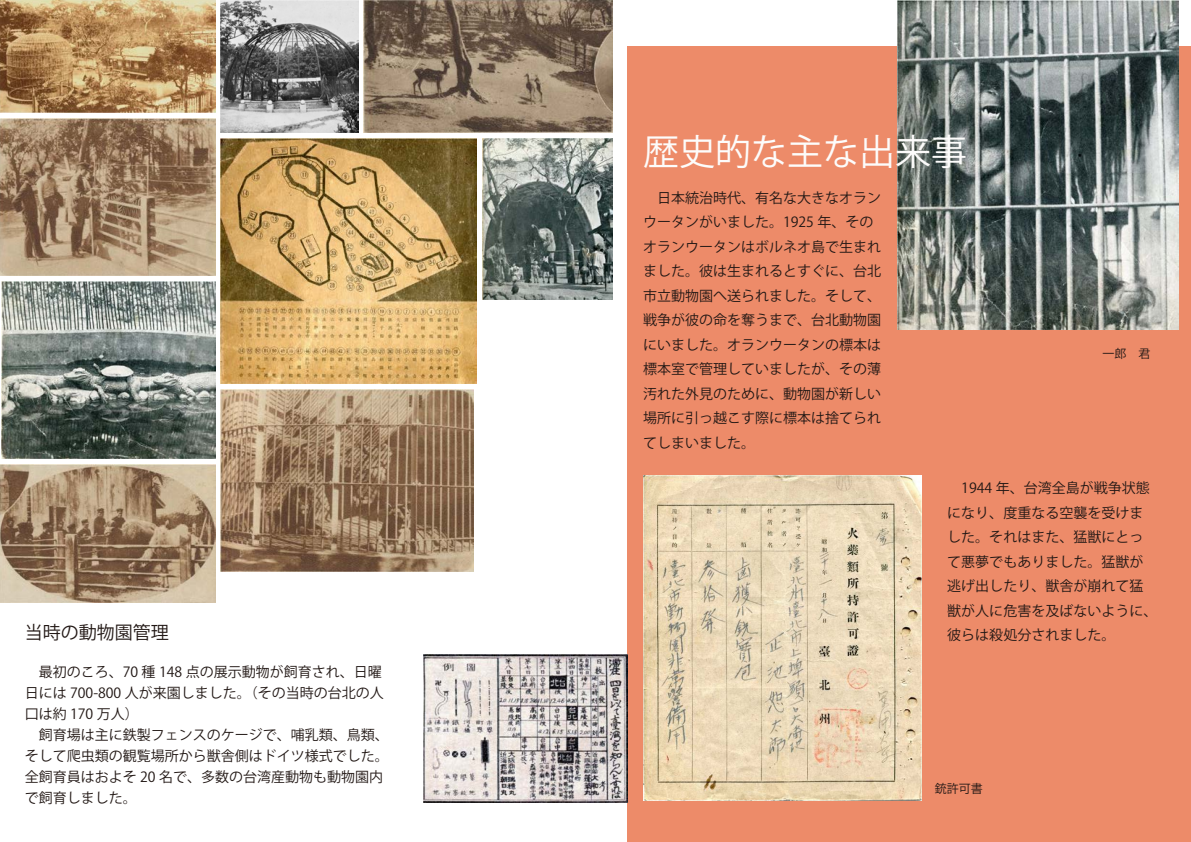
<style>
.page{position:relative;width:1191px;height:842px;background:#fff}
.page>*{position:absolute;margin:0;border:0;box-sizing:border-box;transform-origin:0 0}
.t1{font:36px "Koz Go Pr 6 N";color:#fdfcfb}
.t2{font:18px "Koz Go Pr 6 N";color:#221815}
.t3{font:14px/24.5px "Koz Go Pr 6 N";color:#221815}
.t4{font:12px "Koz Go Pr 6 N";color:#221815}
</style>
<div class="page">
<div style="left:627px;top:47px;width:564px;height:795px;background:#ed8b69"></div>
<img style="left:0;top:0;width:215px;height:113px">
<img style="left:0;top:118px;width:215px;height:157px">
<img style="left:221px;top:0;width:137px;height:132px">
<img style="left:0;top:464px;width:215px;height:138px">
<img style="left:221px;top:390px;width:252px;height:182px">
<img style="left:2px;top:281px;width:213px;height:178px">
<img style="left:482px;top:138px;width:130px;height:161px">
<img style="left:424px;top:655px;width:203px;height:147px">
<img style="left:897px;top:0;width:281px;height:329px">
<img style="left:643px;top:476px;width:278px;height:324px">
<img style="left:221px;top:138px;width:255px;height:246px">
<img style="left:364px;top:0;width:248px;height:132px">
<p class="t2" style="left:25px;top:622px;width:145px">当時の動物園管理</p>
<p class="t3" style="left:25px;top:662px;width:366px;line-height:21px">　最初のころ、70 種 148 点の展示動物が飼育され、日曜日には 700-800 人が来園しました。（その当時の台北の人口は約 170 万人）<br>　飼育場は主に鉄製フェンスのケージで、哺乳類、鳥類、そして爬虫類の観覧場所から獣舎側はドイツ様式でした。全飼育員はおよそ 20 名で、多数の台湾産動物も動物園内で飼育しました。</p>
<h1 class="t1" style="left:643px;top:131px;width:325px">歴史的な主な出来事</h1>
<p class="t3" style="left:643px;top:185px;width:239px">　日本統治時代、有名な大きなオランウータンがいました。1925 年、そのオランウータンはボルネオ島で生まれました。彼は生まれるとすぐに、台北市立動物園へ送られました。そして、戦争が彼の命を奪うまで、台北動物園にいました。オランウータンの標本は標本室で管理していましたが、その薄汚れた外見のために、動物園が新しい場所に引っ越こす際に標本は捨てられてしまいました。</p>
<p class="t4" style="left:1102px;top:346px;width:49px">一郎　君</p>
<p class="t3" style="left:947px;top:476px;width:211px">　1944 年、台湾全島が戦争状態になり、度重なる空襲を受けました。それはまた、猛獣にとって悪夢でもありました。猛獣が逃げ出したり、獣舎が崩れて猛獣が人に危害を及ばないように、彼らは殺処分されました。</p>
<p class="t4" style="left:935px;top:782px;width:49px">銃許可書</p>
</div>
